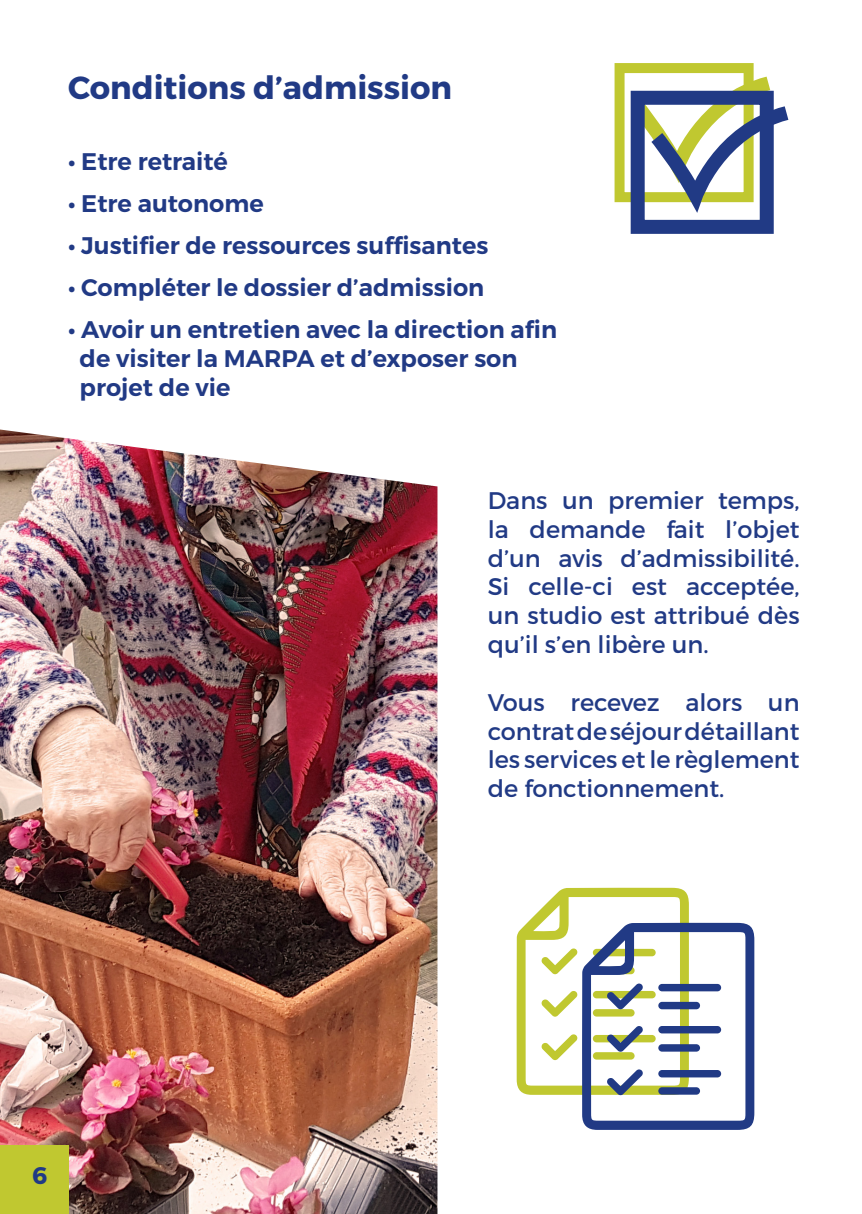
<style>
.page{position:relative;width:862px;height:1214px;background:#fff}
.page>*{position:absolute;margin:0;border:0;box-sizing:border-box;transform-origin:0 0}
.t1{font:700 32px "Montserrat";color:#213a85}
.t2{font:24px/28.8px "Montserrat";color:#213a85;text-align:justify}
.t3{font:600 24px/28.8px "Montserrat";color:#213a85}
.t4{font:700 24px "Montserrat";color:#213a85}
</style>
<div class="page">
<div style="left:614px;top:63px;width:139px;height:139px;border:10px solid #c0c830"></div>
<svg style="left:624px;top:66px;width:165px;height:168px"></svg>
<img style="left:0;top:429px;width:437px;height:784px">
<div style="left:0;top:1145px;width:68px;height:68px;background:#c0c830"></div>
<svg style="left:516px;top:887px;width:238px;height:242px"></svg>
<div style="left:658px;top:983px;width:63px;height:8px;background:#213a85;border-radius:4px"></div>
<div style="left:658px;top:1001px;width:42px;height:8px;background:#213a85;border-radius:4px"></div>
<div style="left:658px;top:1044px;width:42px;height:7px;background:#213a85;border-radius:4px"></div>
<div style="left:658px;top:1087px;width:42px;height:7px;background:#213a85;border-radius:4px"></div>
<div style="left:658px;top:1025px;width:63px;height:8px;background:#213a85;border-radius:4px"></div>
<div style="left:658px;top:1069px;width:63px;height:8px;background:#213a85;border-radius:4px"></div>
<p class="t1" style="left:68px;top:68px;width:385px">Conditions d’admission</p>
<p class="t3" style="left:68px;top:147px;width:161px">∙ Etre retraité</p>
<p class="t3" style="left:68px;top:189px;width:197px">∙ Etre autonome</p>
<p class="t3" style="left:68px;top:231px;width:422px">∙ Justifier de ressources suffisantes</p>
<p class="t3" style="left:68px;top:273px;width:418px">∙ Compléter le dossier d’admission</p>
<p class="t3" style="left:80px;top:315px;width:479px;text-indent:-12px">∙ Avoir un entretien avec la direction afin de visiter la MARPA et d’exposer son projet de vie</p>
<p class="t2" style="left:488px;top:486px;width:313px">Dans un premier temps, la demande fait l’objet d’un avis d’admissibilité.<br>Si celle-ci est acceptée, un studio est attribué dès qu’il s’en libère un.</p>
<p class="t2" style="left:488px;top:687px;width:313px">Vous recevez alors un contrat de séjour détaillant les services et le règlement de fonctionnement.</p>
<p class="t4" style="left:32px;top:1159px;width:17px">6</p>
</div>
